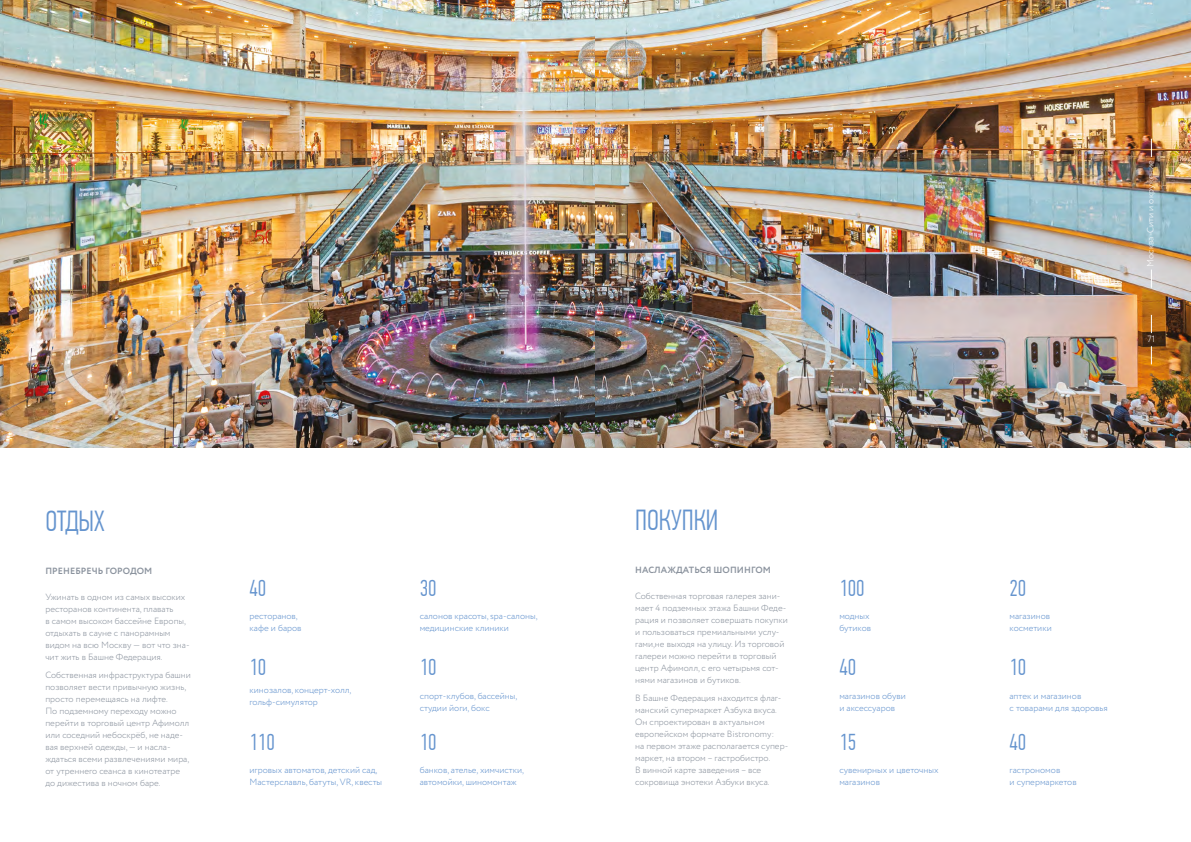
<style>
.page{position:relative;width:1191px;height:842px;background:#fff}
.page>*{position:absolute;margin:0;border:0;box-sizing:border-box;transform-origin:0 0}
.t1{font:300 29px "PF Din Text Comp Pro";color:#6594ce}
.t2{font:300 23px "PF Din Text Comp Pro";color:#6594ce}
.t3{font:300 9px/12px "Circe";color:#8b939e}
.t4{font:300 9px/12px "Circe";color:#6594ce}
.t5{font:700 9px "Circe";letter-spacing:.01em;color:#8b939e}
.t6{font:300 9px "Circe";color:#fff}
</style>
<div class="page">
<img style="left:0;top:0;width:595px;height:447px">
<img style="left:595px;top:0;width:596px;height:447px">
<svg style="left:1151px;top:315px;width:1px;height:18px"></svg>
<svg style="left:1151px;top:346px;width:1px;height:18px"></svg>
<svg style="left:1151px;top:139px;width:1px;height:18px"></svg>
<svg style="left:1151px;top:270px;width:1px;height:18px"></svg>
<h1 class="t1" style="left:45px;top:504px;width:61px">ОТДЫХ</h1>
<p class="t5" style="left:45px;top:565px;width:108px">ПРЕНЕБРЕЧЬ ГОРОДОМ</p>
<p class="t3" style="left:45px;top:591px;width:146px">Ужинать в одном из самых высоких ресторанов континента, плавать<br>в самом высоком бассейне Европы, отдыхать в сауне с панорамным видом на всю Москву — вот что зна&shy;чит жить в Башне Федерация.</p>
<p class="t3" style="left:45px;top:669px;width:147px">Собственная инфраструктура башни позволяет вести привычную жизнь, просто перемещаясь на лифте.<br>По подземному переходу можно перейти в торговый центр Афимолл или соседний небоскрёб, не наде&shy;вая верхней одежды, — и насла&shy;ждаться всеми развлечениями мира, от утреннего сеанса в кинотеатре до дижестива в ночном баре.</p>
<h2 class="t2" style="left:249px;top:575px;width:18px">40</h2>
<p class="t4" style="left:249px;top:611px;width:54px">ресторанов, кафе и баров</p>
<h2 class="t2" style="left:249px;top:654px;width:18px">10</h2>
<p class="t4" style="left:249px;top:684px;width:103px">кинозалов, концерт-холл, гольф-симулятор</p>
<h2 class="t2" style="left:249px;top:729px;width:27px">110</h2>
<p class="t4" style="left:249px;top:764px;width:134px">игровых автоматов, детский сад,<br>Мастерславль, батуты, VR, квесты</p>
<h2 class="t2" style="left:420px;top:575px;width:18px">30</h2>
<p class="t4" style="left:420px;top:611px;width:119px">салонов красоты, spa-салоны, медицинские клиники</p>
<h2 class="t2" style="left:420px;top:654px;width:18px">10</h2>
<p class="t4" style="left:420px;top:690px;width:99px">спорт-клубов, бассейны, студии йоги, бокс</p>
<h2 class="t2" style="left:420px;top:729px;width:18px">10</h2>
<p class="t4" style="left:420px;top:764px;width:106px">банков, ателье, химчистки, автомойки, шиномонтаж</p>
<h1 class="t1" style="left:635px;top:504px;width:84px">ПОКУПКИ</h1>
<p class="t5" style="left:635px;top:564px;width:137px">НАСЛАЖДАТЬСЯ ШОПИНГОМ</p>
<p class="t3" style="left:635px;top:591px;width:154px">Собственная торговая галерея зани&shy;мает 4 подземных этажа Башни Феде&shy;рация и позволяет совершать покупки и пользоваться премиальными услу&shy;гами,не выходя на улицу. Из торговой галереи можно перейти в торговый центр Афимолл, с его четырьмя сот&shy;нями магазинов и бутиков.</p>
<p class="t3" style="left:635px;top:692px;width:155px">В Башне Федерация находится флаг&shy;манский супермаркет Азбука вкуса.<br>Он спроектирован в актуальном европейском формате Bistronomy:<br>на первом этаже располагается супер&shy;маркет, на втором – гастробистро.<br>В винной карте заведения – все сокровища энотеки Азбуки вкуса.</p>
<h2 class="t2" style="left:839px;top:575px;width:27px">100</h2>
<p class="t4" style="left:839px;top:611px;width:33px">модных бутиков</p>
<h2 class="t2" style="left:839px;top:654px;width:18px">40</h2>
<p class="t4" style="left:839px;top:690px;width:68px">магазинов обуви и аксессуаров</p>
<h2 class="t2" style="left:839px;top:729px;width:18px">15</h2>
<p class="t4" style="left:839px;top:764px;width:101px">сувенирных и цветочных магазинов</p>
<p class="t6" style="left:1144px;top:267px;width:108px;rotate:-90deg">Москва-Сити и окружение</p>
<p class="t6" style="left:1147px;top:333px;width:9px">71</p>
<h2 class="t2" style="left:1009px;top:575px;width:18px">20</h2>
<p class="t4" style="left:1009px;top:611px;width:44px">магазинов косметики</p>
<h2 class="t2" style="left:1009px;top:654px;width:18px">10</h2>
<p class="t4" style="left:1009px;top:690px;width:100px">аптек и магазинов<br>с товарами для здоровья</p>
<h2 class="t2" style="left:1009px;top:729px;width:18px">40</h2>
<p class="t4" style="left:1009px;top:764px;width:69px">гастрономов<br>и супермаркетов</p>
</div>
